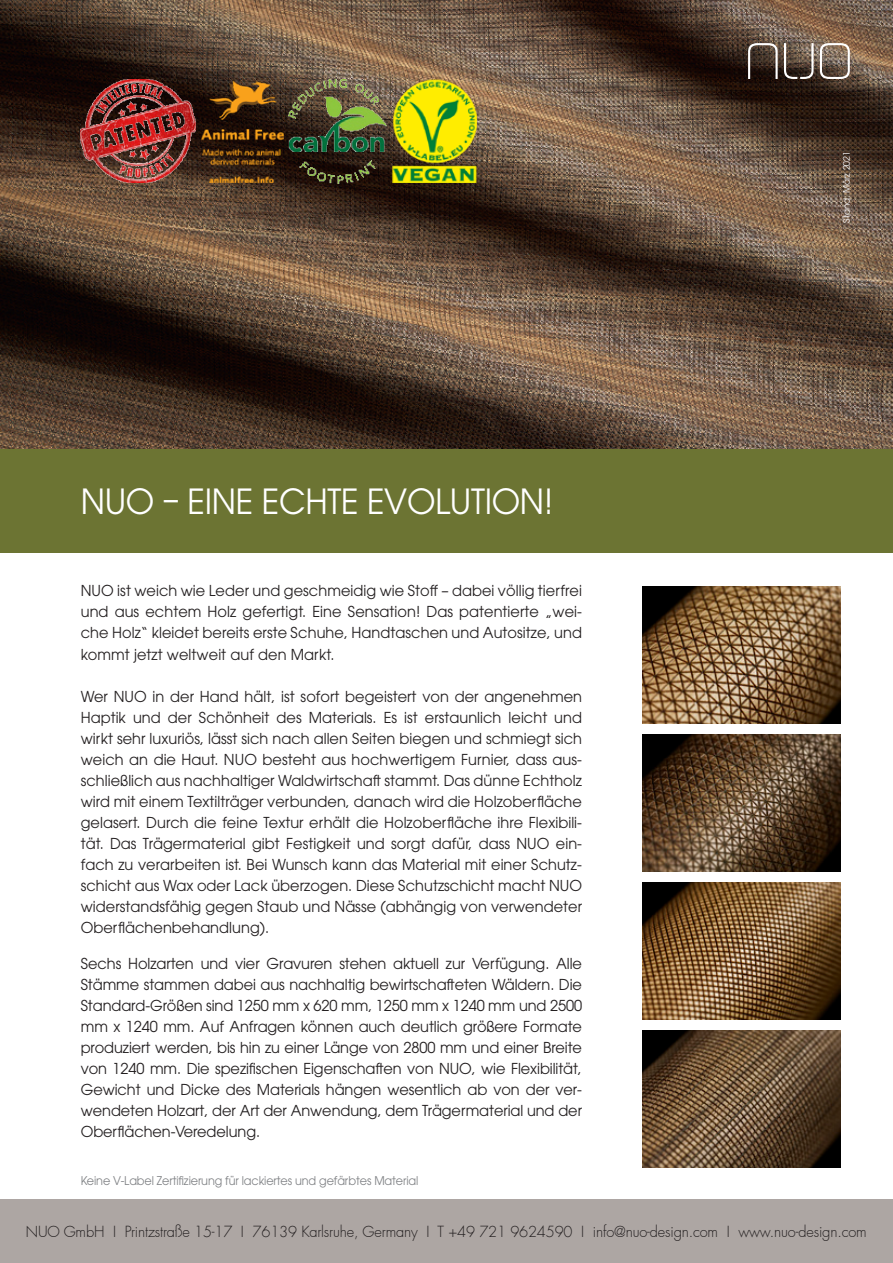
<style>
.page{position:relative;width:893px;height:1263px;background:#fff}
.page>*{position:absolute;margin:0;border:0;box-sizing:border-box;transform-origin:0 0}
.t1{font:34.5px "ITC Avant Garde Std";letter-spacing:-.01em;color:#fff;scale:.95 1}
.t2{font:15px/21px "ITC Avant Garde Std";letter-spacing:.005em;color:#231f20;text-align:justify}
.t3{font:300 15px "Futura LT Pro";letter-spacing:-.01em;color:#231f20}
.t4{font:300 14.25px "Futura LT Pro";color:#231f20}
.Copytext{font:12px "ITC Avant Garde Std";letter-spacing:-.01em;color:#808285;scale:.94 1}
.t5{font:9px "ITC Avant Garde Std";color:#fff}
.s1{font-size:15px}
.s2{font-size:14.25px}
</style>
<div class="page">
<div style="left:0;top:1199px;width:893px;height:64px;background:#ada6a3"></div>
<img style="left:645px;top:588px;width:194px;height:133px">
<div style="left:642px;top:585px;width:200px;height:139px;border:2px solid #fff"></div>
<img style="left:645px;top:736px;width:194px;height:133px">
<div style="left:642px;top:733px;width:200px;height:139px;border:2px solid #fff"></div>
<img style="left:645px;top:884px;width:194px;height:133px">
<div style="left:642px;top:881px;width:200px;height:139px;border:2px solid #fff"></div>
<img style="left:645px;top:1032px;width:194px;height:133px">
<div style="left:642px;top:1029px;width:200px;height:139px;border:2px solid #fff"></div>
<img style="left:0;top:0;width:893px;height:449px">
<img style="left:81px;top:79px;width:114px;height:104px">
<img style="left:200px;top:79px;width:83px;height:104px">
<svg style="left:748px;top:43px;width:30px;height:36px"></svg>
<svg style="left:784px;top:43px;width:29px;height:36px"></svg>
<svg style="left:820px;top:43px;width:30px;height:36px"></svg>
<img style="left:392px;top:79px;width:85px;height:104px">
<img style="left:288px;top:79px;width:99px;height:104px">
<div style="left:0;top:449px;width:893px;height:104px;background:#6c7433"></div>
<p class="t1" style="left:81px;top:480px;width:499px">NUO – EINE ECHTE EVOLUTION!</p>
<p class="t2" style="left:81px;top:580px;width:503px">NUO ist weich wie Leder und geschmeidig wie Stoff – dabei völlig tierfrei und aus echtem Holz gefertigt. Eine Sensation! Das patentierte „wei&shy;che Holz“ kleidet bereits erste Schuhe, Handtaschen und Autositze, und kommt jetzt weltweit auf den Markt.</p>
<p class="t2" style="left:81px;top:685px;width:503px">Wer NUO in der Hand hält, ist sofort begeistert von der angenehmen Haptik und der Schönheit des Materials. Es ist erstaunlich leicht und wirkt sehr luxuriös, lässt sich nach allen Seiten biegen und schmiegt sich weich an die Haut. NUO besteht aus hochwertigem Furnier, dass aus&shy;schließlich aus nachhaltiger Waldwirtschaft stammt. Das dünne Echtholz wird mit einem Textilträger verbunden, danach wird die Holzoberfläche gelasert. Durch die feine Textur erhält die Holzoberfläche ihre Flexibili&shy;tät. Das Trägermaterial gibt Festigkeit und sorgt dafür, dass NUO ein&shy;fach zu verarbeiten ist. Bei Wunsch kann das Material mit einer Schutz&shy;schicht aus Wax oder Lack überzogen. Diese Schutzschicht macht NUO widerstandsfähig gegen Staub und Nässe (abhängig von verwendeter Oberflächenbehandlung).</p>
<p class="t2" style="left:81px;top:952px;width:503px">Sechs Holzarten und vier Gravuren stehen aktuell zur Verfügung. Alle Stämme stammen dabei aus nachhaltig bewirtschafteten Wäldern. Die Standard-Größen sind 1250 mm x 620 mm, 1250 mm x 1240 mm und 2500 mm x 1240 mm. Auf Anfragen können auch deutlich größere Formate produziert werden, bis hin zu einer Länge von 2800 mm und einer Breite von 1240 mm. Die spezifischen Eigenschaften von NUO, wie Flexibilität, Gewicht und Dicke des Materials hängen wesentlich ab von der ver&shy;wendeten Holzart, der Art der Anwendung, dem Trägermaterial und der Oberflächen-Veredelung.</p>
<p class="Copytext" style="left:81px;top:1173px;width:361px">Keine V-Label Zertifizierung für lackiertes und gefärbtes Material</p>
<p class="t5" style="left:841px;top:223px;width:73px;rotate:-90deg">Stand: März 2021</p>
<p class="t4" style="left:26px;top:1222px;width:830px"><span class="s1">NUO GmbH I Printzstraße 15-17 I 76139 Karlsruhe,</span> Germany I T +49 721 9624590 I info@nuo-design.com I www.nuo-design.com</p>
<p class="t3" style="left:38px;top:1222px;width:830px"><span class="s2">NUO GmbH I Printzstraße 15-17 I 76139 Karlsruhe,</span> Germany I T +49 721 9624590 I info@nuo-design.com I www.nuo-design.com</p>
</div>
